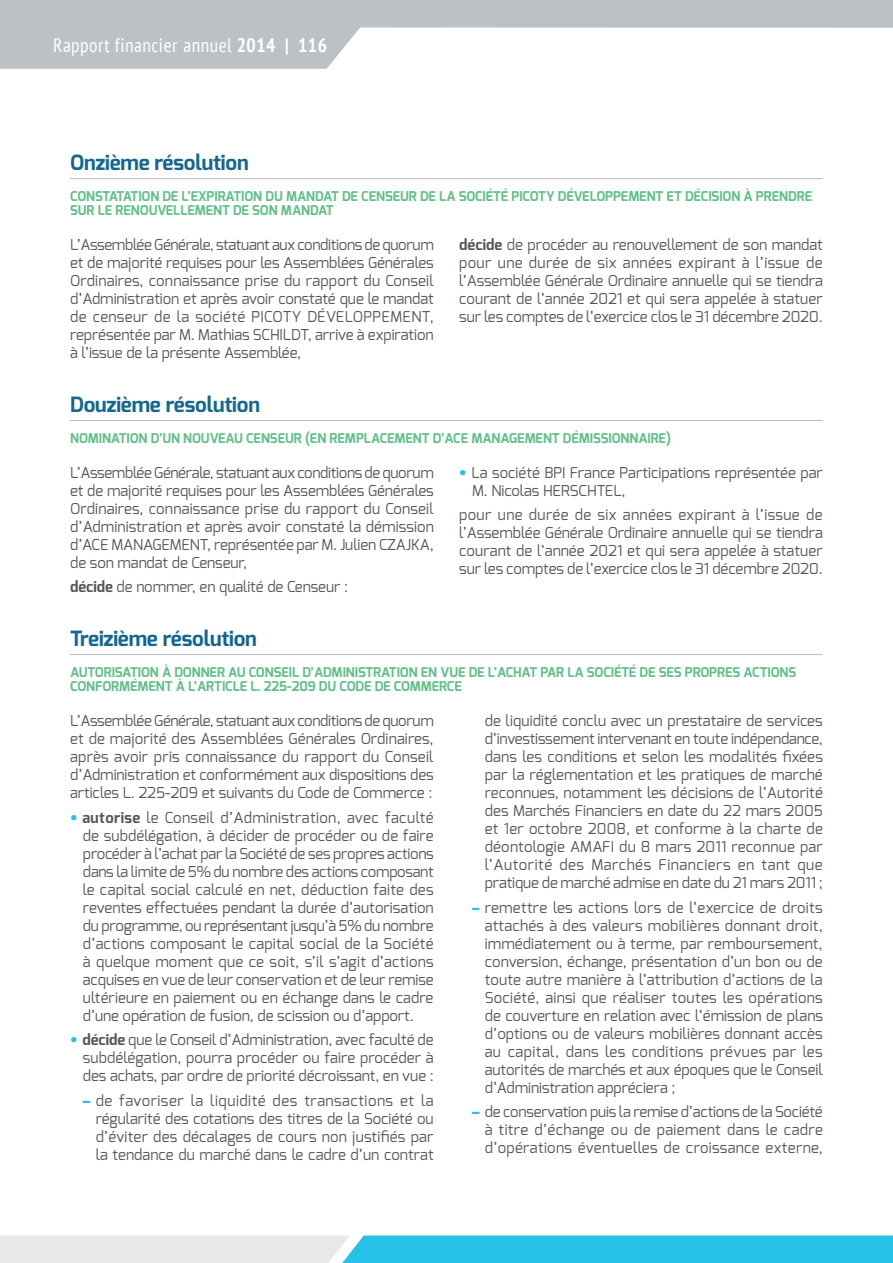
<style>
.page{position:relative;width:893px;height:1263px;background:#fff}
.page>*{position:absolute;margin:0;border:0;box-sizing:border-box;transform-origin:0 0}
.t1{font:700 21px "Exo";letter-spacing:-.01em;color:#15678f}
.t2{font:condensed 19.5px "PT Sans";letter-spacing:.025em;color:#fff}
.t3{font:15px/18px "Exo";letter-spacing:-.005em;color:#57585a;text-align:justify}
.t4{font:700 13.5px/14.2px "Exo";letter-spacing:-.005em;color:#62c088}
.s1{font-weight:700}
.s2{font-family:"Helvetica Neue LT Std";font-weight:800;color:#26c1e6}
</style>
<div class="page">
<svg style="left:0;top:1235px;width:893px;height:28px;background:#75d1e7"></svg>
<svg style="left:0;top:0;width:893px;height:69px;fill:#bec1c3"></svg>
<hr style="left:70px;top:178px;width:753px;height:1px;background:#babbbe">
<hr style="left:70px;top:420px;width:753px;height:1px;background:#babbbe">
<hr style="left:70px;top:654px;width:753px;height:1px;background:#babbbe">
<h2 class="t2" style="left:53px;top:33px;width:275px">Rapport financier annuel <span class="s1">2014 | 116</span></h2>
<h1 class="t1" style="left:70px;top:149px;width:180px">Onzième résolution</h1>
<p class="t4" style="left:70px;top:189px;width:743px">CONSTATATION DE L’EXPIRATION DU MANDAT DE CENSEUR DE LA SOCIÉTÉ PICOTY DÉVELOPPEMENT ET DÉCISION À PRENDRE<br>SUR LE RENOUVELLEMENT DE SON MANDAT</p>
<p class="t3" style="left:70px;top:236px;width:365px">L’Assemblée Générale, statuant aux conditions de quorum et de majorité requises pour les Assemblées Générales Ordinaires, connaissance prise du rapport du Conseil d’Administration et après avoir constaté que le mandat de censeur de la société PICOTY DÉVELOPPEMENT, représentée par M. Mathias SCHILDT, arrive à expiration à l’issue de la présente Assemblée,</p>
<p class="t3" style="left:459px;top:236px;width:365px"><span class="s1">décide</span> de procéder au renouvellement de son mandat pour une durée de six années expirant à l’issue de l’Assemblée Générale Ordinaire annuelle qui se tiendra courant de l’année 2021 et qui sera appelée à statuer sur les comptes de l’exercice clos le 31 décembre 2020.</p>
<h1 class="t1" style="left:70px;top:391px;width:191px">Douzième résolution</h1>
<p class="t4" style="left:70px;top:431px;width:602px">NOMINATION D’UN NOUVEAU CENSEUR (EN REMPLACEMENT D’ACE MANAGEMENT DÉMISSIONNAIRE)</p>
<p class="t3" style="left:70px;top:464px;width:365px">L’Assemblée Générale, statuant aux conditions de quorum et de majorité requises pour les Assemblées Générales Ordinaires, connaissance prise du rapport du Conseil d’Administration et après avoir constaté la démission d’ACE MANAGEMENT, représentée par M. Julien CZAJKA, de son mandat de Censeur,</p>
<p class="t3" style="left:70px;top:578px;width:279px"><span class="s1">décide</span> de nommer, en qualité de Censeur :</p>
<p class="t3" style="left:472px;top:464px;width:352px;text-indent:-13px"><span class="s2">•</span> La société BPI France Participations représentée par<br>M. Nicolas HERSCHTEL,</p>
<p class="t3" style="left:459px;top:506px;width:365px">pour une durée de six années expirant à l’issue de l’Assemblée Générale Ordinaire annuelle qui se tiendra courant de l’année 2021 et qui sera appelée à statuer sur les comptes de l’exercice clos le 31 décembre 2020.</p>
<h1 class="t1" style="left:70px;top:625px;width:188px">Treizième résolution</h1>
<p class="t4" style="left:70px;top:665px;width:728px">AUTORISATION À DONNER AU CONSEIL D’ADMINISTRATION EN VUE DE L’ACHAT PAR LA SOCIÉTÉ DE SES PROPRES ACTIONS<br>CONFORMÉMENT À L’ARTICLE L. 225-209 DU CODE DE COMMERCE</p>
<p class="t3" style="left:70px;top:712px;width:365px">L’Assemblée Générale, statuant aux conditions de quorum et de majorité des Assemblées Générales Ordinaires, après avoir pris connaissance du rapport du Conseil d’Administration et conformément aux dispositions des articles L. 225-209 et suivants du Code de Commerce :</p>
<p class="t3" style="left:83px;top:808px;width:352px;text-indent:-13px"><span class="s2">•</span> <span class="s1">autorise</span> le Conseil d’Administration, avec faculté de subdélégation, à décider de procéder ou de faire procéder à l’achat par la Société de ses propres actions dans la limite de 5% du nombre des actions composant le capital social calculé en net, déduction faite des reventes effectuées pendant la durée d’autorisation du programme, ou représentant jusqu’à 5% du nombre d’actions composant le capital social de la Société à quelque moment que ce soit, s’il s’agit d’actions acquises en vue de leur conservation et de leur remise ultérieure en paiement ou en échange dans le cadre d’une opération de fusion, de scission ou d’apport.</p>
<p class="t3" style="left:83px;top:1031px;width:352px;text-indent:-13px"><span class="s2">•</span> <span class="s1">décide</span> que le Conseil d’Administration, avec faculté de subdélégation, pourra procéder ou faire procéder à des achats, par ordre de priorité décroissant, en vue :</p>
<p class="t3" style="left:96px;top:1091px;width:340px;text-indent:-13px"><span class="s2">–</span> de favoriser la liquidité des transactions et la régularité des cotations des titres de la Société ou d’éviter des décalages de cours non justifiés par la tendance du marché dans le cadre d’un contrat</p>
<p class="t3" style="left:485px;top:712px;width:340px">de liquidité conclu avec un prestataire de services d’investissement intervenant en toute indépendance, dans les conditions et selon les modalités fixées par la réglementation et les pratiques de marché reconnues, notamment les décisions de l’Autorité des Marchés Financiers en date du 22 mars 2005 et 1er octobre 2008, et conforme à la charte de déontologie AMAFI du 8 mars 2011 reconnue par l’Autorité des Marchés Financiers en tant que pratique de marché admise en date du 21 mars 2011 ;</p>
<p class="t3" style="left:485px;top:898px;width:340px;text-indent:-13px"><span class="s2">–</span> remettre les actions lors de l’exercice de droits attachés à des valeurs mobilières donnant droit, immédiatement ou à terme, par remboursement, conversion, échange, présentation d’un bon ou de toute autre manière à l’attribution d’actions de la Société, ainsi que réaliser toutes les opérations de couverture en relation avec l’émission de plans d’options ou de valeurs mobilières donnant accès au capital, dans les conditions prévues par les autorités de marchés et aux époques que le Conseil d’Administration appréciera ;</p>
<p class="t3" style="left:485px;top:1103px;width:340px;text-indent:-13px"><span class="s2">–</span> de conservation puis la remise d’actions de la Société à titre d’échange ou de paiement dans le cadre d’opérations éventuelles de croissance externe,</p>
</div>
